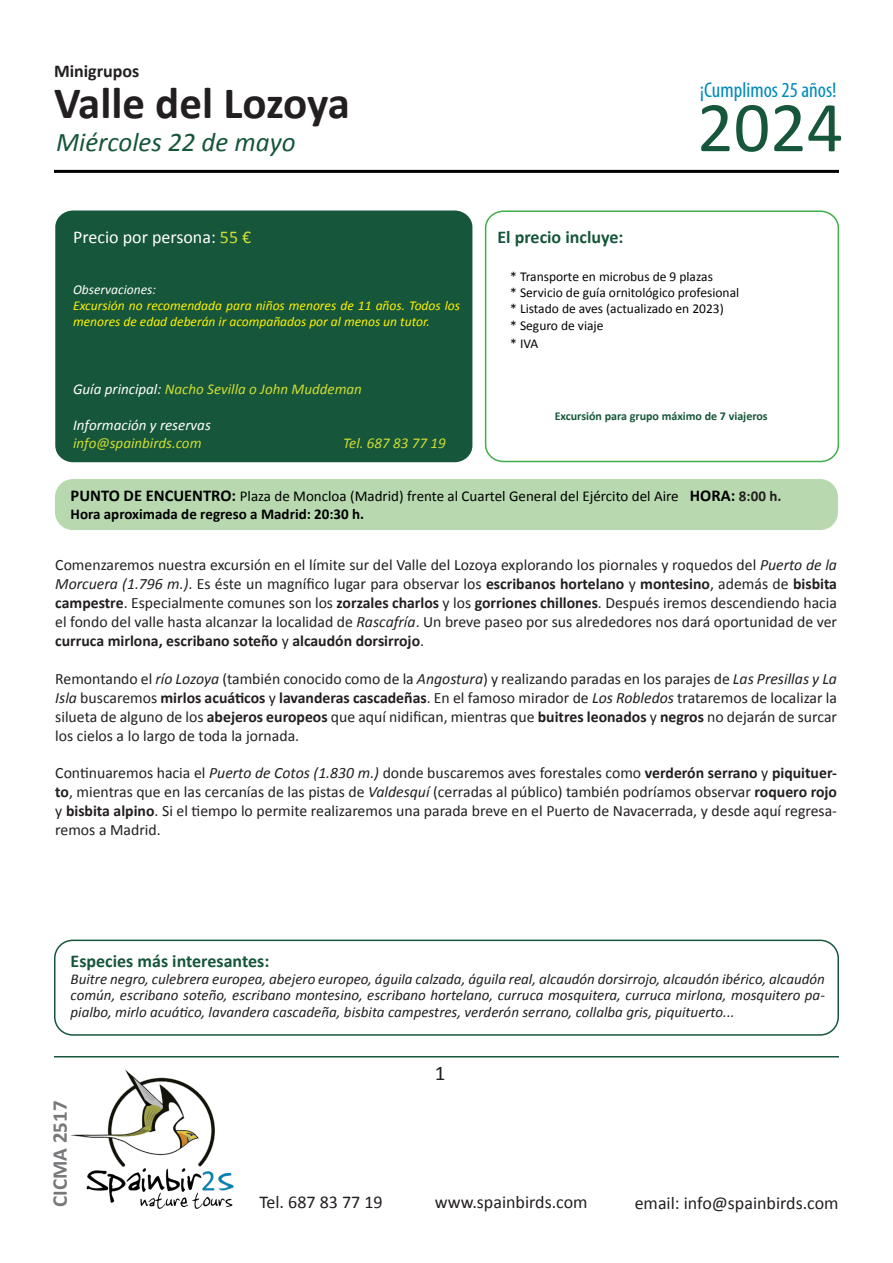
<style>
.page{position:relative;width:893px;height:1263px;background:#fff}
.page>*{position:absolute;margin:0;border:0;box-sizing:border-box;transform-origin:0 0}
.t1{font:72px "Calibri";color:#16563a}
.t2{font:700 45px "Calibri";color:#231f20}
.t3{font:italic 27px "Calibri";color:#16563a}
.t4{font:21.45px "Myriad Variable Concept";color:#008bb8}
.t5{font:700 21px "Calibri";color:#76787b}
.t6{font:21px "Calibri";color:#231f20}
.t7{font:18px "Calibri";color:#231f20}
.t8{font:700 18px "Calibri";color:#16563a}
.t9{font:18px "Calibri";color:#fff}
.t10{font:700 18px "Calibri";color:#231f20}
.t11{font:15.75px/18.9px "Calibri";color:#231f20;text-align:justify}
.t12{font:italic 15px/16.5px "Calibri";color:#231f20;text-align:justify}
.t13{font:15px "Calibri";color:#000}
.t14{font:italic 15px "Calibri";color:#cedc35}
.t15{font:700 15px "Calibri";color:#000}
.t16{font:italic 15px "Calibri";color:#fff}
.t17{font:13.5px "Calibri";color:#040503}
.t18{font:italic 13.5px/16.2px "Calibri";color:#fff101}
.t19{font:italic 13.5px "Calibri";color:#fff}
.t20{font:700 12px "Calibri";color:#16563a}
.s1{color:#cedc35}
.s2{color:#fff}
.s3{font-weight:700;font-size:16.5px}
.s4{font-weight:700;color:#231f20}
.s5{font-style:italic}
.s6{font-weight:700}
</style>
<div class="page">
<hr style="left:54px;top:170px;width:785px;height:3px;background:#000">
<img style="left:70px;top:1069px;width:164px;height:140px">
<hr style="left:54px;top:1056px;width:785px;height:1px;background:#16563a">
<div style="left:55px;top:210px;width:417px;height:252px;background:#16563a;border-radius:17px"></div>
<div style="left:485px;top:210px;width:354px;height:252px;border:2px solid #40ae49;border-radius:17px"></div>
<div style="left:55px;top:479px;width:783px;height:51px;background:#b8d9b0;border-radius:18px"></div>
<div style="left:54px;top:939px;width:785px;height:97px;border:2px solid #16563a;border-radius:18px"></div>
<p class="t10" style="left:54px;top:60px;width:87px">Minigrupos</p>
<p class="t2" style="left:54px;top:75px;width:297px">Valle del Lozoya</p>
<p class="t3" style="left:56px;top:125px;width:241px">Miércoles 22 de mayo</p>
<p class="t9" style="left:73px;top:226px;width:180px">Precio por persona: <span class="s1">55 €</span></p>
<p class="t19" style="left:73px;top:281px;width:85px">Observaciones:</p>
<p class="t18" style="left:73px;top:296px;width:388px">Excursión no recomendada para niños menores de 11 años. Todos los menores de edad deberán ir acompañados por al menos un tutor.</p>
<p class="t14" style="left:73px;top:380px;width:290px"><span class="s2">Guía principal:</span> Nacho Sevilla o John Muddeman</p>
<p class="t16" style="left:73px;top:416px;width:139px">Información y reservas</p>
<p class="t14" style="left:73px;top:434px;width:130px">info@spainbirds.com</p>
<p class="t14" style="left:343px;top:434px;width:104px">Tel. 687 83 77 19</p>
<p class="t4" style="left:700px;top:77px;width:138px">¡Cumplimos 25 años!</p>
<p class="t1" style="left:697px;top:83px;width:148px">2024</p>
<p class="t8" style="left:497px;top:226px;width:127px">El precio incluye:</p>
<p class="t17" style="left:510px;top:268px;width:204px">* Transporte en microbus de 9 plazas</p>
<p class="t17" style="left:510px;top:284px;width:230px">* Servicio de guía ornitológico profesional</p>
<p class="t17" style="left:510px;top:300px;width:215px">* Listado de aves (actualizado en 2023)</p>
<p class="t17" style="left:510px;top:317px;width:95px">* Seguro de viaje</p>
<p class="t17" style="left:510px;top:335px;width:30px">* IVA</p>
<p class="t20" style="left:555px;top:408px;width:214px">Excursión para grupo máximo de 7 viajeros</p>
<p class="t13" style="left:71px;top:486px;width:712px"><span class="s3">PUNTO DE ENCUENTRO:</span> Plaza de Moncloa (Madrid) frente al Cuartel General del Ejército del Aire <span class="s3">HORA:</span> <span class="s4">8:00 h.</span></p>
<p class="t15" style="left:71px;top:504px;width:295px">Hora aproximada de regreso a Madrid: 20:30 h.</p>
<p class="t11" style="left:55px;top:555px;width:783px">Comenzaremos nuestra excursión en el límite sur del Valle del Lozoya explorando los piornales y roquedos del <span class="s5">Puerto de la Morcuera (1.796 m.)</span>. Es éste un magnífico lugar para observar los <span class="s6">escribanos hortelano</span> y <span class="s6">montesino</span>, además de <span class="s6">bisbita campestre</span>. Especialmente comunes son los <span class="s6">zorzales charlos</span> y los <span class="s6">gorriones chillones</span>. Después iremos descendiendo hacia el fondo del valle hasta alcanzar la localidad de <span class="s5">Rascafría</span>. Un breve paseo por sus alrededores nos dará oportunidad de ver <span class="s6">curruca mirlona, escribano soteño</span> y <span class="s6">alcaudón dorsirrojo</span>.</p>
<p class="t11" style="left:55px;top:668px;width:783px">Remontando el <span class="s5">río Lozoya</span> (también conocido como de la <span class="s5">Angostura</span>) y realizando paradas en los parajes de <span class="s5">Las Presillas y La Isla</span> buscaremos <span class="s6">mirlos acuáticos</span> y <span class="s6">lavanderas cascadeñas</span>. En el famoso mirador de <span class="s5">Los Robledos</span> trataremos de localizar la silueta de alguno de los <span class="s6">abejeros europeos</span> que aquí nidifican, mientras que <span class="s6">buitres leonados</span> y <span class="s6">negros</span> no dejarán de surcar los cielos a lo largo de toda la jornada.</p>
<p class="t11" style="left:55px;top:763px;width:783px">Continuaremos hacia el <span class="s5">Puerto de Cotos (1.830 m.)</span> donde buscaremos aves forestales como <span class="s6">verderón serrano</span> y <span class="s6">piquituer&shy;to</span>, mientras que en las cercanías de las pistas de <span class="s5">Valdesquí</span> (cerradas al público) también podríamos observar <span class="s6">roquero rojo </span>y <span class="s6">bisbita alpino</span>. Si el tiempo lo permite realizaremos una parada breve en el Puerto de Navacerrada, y desde aquí regresa&shy;remos a Madrid.</p>
<p class="t8" style="left:71px;top:950px;width:200px">Especies más interesantes:</p>
<p class="t12" style="left:71px;top:970px;width:756px">Buitre negro, culebrera europea, abejero europeo, águila calzada, águila real, alcaudón dorsirrojo, alcaudón ibérico, alcaudón común, escribano soteño, escribano montesino, escribano hortelano, curruca mosquitera, curruca mirlona, mosquitero pa&shy;pialbo, mirlo acuático, lavandera cascadeña, bisbita campestres, verderón serrano, collalba gris, piquituerto...</p>
<p class="t5" style="left:47px;top:1207px;width:108px;rotate:-90deg">CICMA 2517</p>
<p class="t6" style="left:435px;top:1060px;width:12px">1</p>
<p class="t7" style="left:259px;top:1191px;width:125px">Tel. 687 83 77 19</p>
<p class="t7" style="left:435px;top:1191px;width:154px">www.spainbirds.com</p>
<p class="t7" style="left:635px;top:1191px;width:205px">email: info@spainbirds.com</p>
</div>
